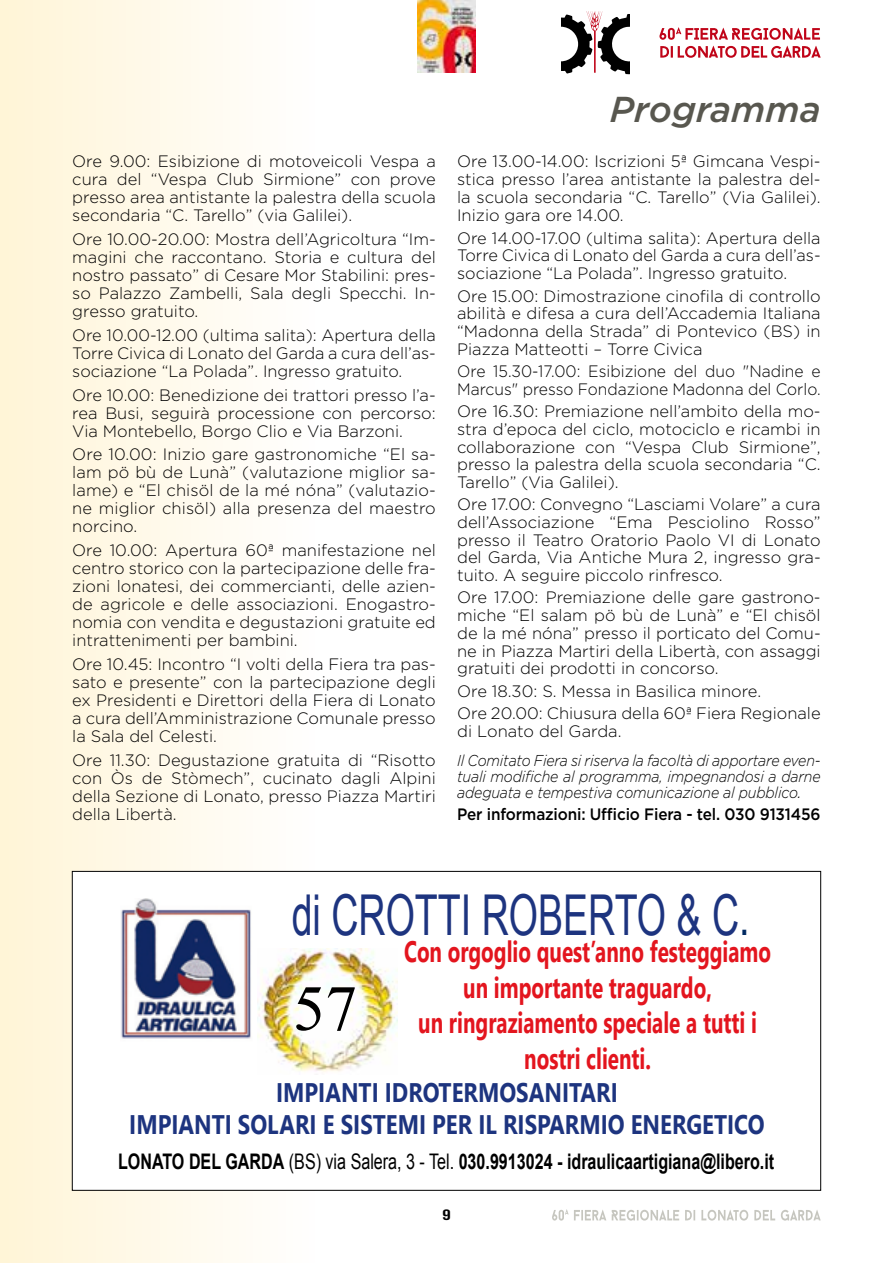
<style>
.page{position:relative;width:893px;height:1263px;background:#fff}
.page>*{position:absolute;margin:0;border:0;box-sizing:border-box;transform-origin:0 0}
.t1{font:64.35px "Times New Roman";color:#000}
.t2{font:56.4px "Arial";color:#1d347f;scale:.67 1}
.t3{font:italic 500 36px "Gotham";color:#58574f}
.t4{font:700 29.55px/35.4px "Nirmala UI";color:#e3151e;text-align:center;scale:.7 1}
.t5{font:700 26.85px/32.2px "Nirmala UI";color:#1d347f;text-align:center;scale:.83 1}
.t6{font:700 21.45px "Arial";color:#000;scale:.75 1}
.t7{font:300 16.5px/18px "Gotham";color:#000;text-align:justify}
.t8{font:300 16.5px/17.7px "Gotham";color:#000;scale:.95 1}
.t9{font:500 16.5px "Gotham";letter-spacing:-.01em;color:#000;scale:.93 1}
.t10{font:italic 300 15.75px/16.2px "Gotham";letter-spacing:-.01em;color:#000;text-align:justify;scale:.9 1}
.t11{font:15px "Bebas Neue";color:#000;scale:1.4 1}
.s1{font-size:16.5px}
.s2{color:#002a62}
.s3{font-weight:400}
</style>
<div class="page">
<div style="left:0;top:0;width:315px;height:1263px;background:linear-gradient(to right,#fff4d6,#fefefd)"></div>
<svg style="left:552px;top:1209px;width:269px;height:11px"></svg>
<img style="left:417px;top:0;width:59px;height:72px">
<div style="left:72px;top:871px;width:749px;height:319px;background:#fff"></div>
<img style="left:121px;top:899px;width:130px;height:140px">
<img style="left:257px;top:948px;width:140px;height:124px">
<svg style="left:660px;top:46px;width:161px;height:12px"></svg>
<svg style="left:659px;top:27px;width:161px;height:13px"></svg>
<svg style="left:561px;top:11px;width:69px;height:63px"></svg>
<p class="t7" style="left:72px;top:152px;width:365px">Ore 9.00: Esibizione di motoveicoli Vespa a cura del “Vespa Club Sirmione” con prove presso area antistante la palestra della scuola secondaria “C. Tarello” (via Galilei).</p>
<p class="t7" style="left:72px;top:230px;width:365px">Ore 10.00-20.00: Mostra dell’Agricoltura “Im&shy;magini che raccontano. Storia e cultura del nostro passato” di Cesare Mor Stabilini: pres&shy;so Palazzo Zambelli, Sala degli Specchi. In&shy;gresso gratuito.</p>
<p class="t7" style="left:72px;top:326px;width:365px">Ore 10.00-12.00 (ultima salita): Apertura della Torre Civica di Lonato del Garda a cura dell’as&shy;sociazione “La Polada”. Ingresso gratuito.</p>
<p class="t7" style="left:72px;top:385px;width:365px">Ore 10.00: Benedizione dei trattori presso l’a&shy;rea Busi, seguirà processione con percorso:<br>Via Montebello, Borgo Clio e Via Barzoni.</p>
<p class="t7" style="left:72px;top:445px;width:365px">Ore 10.00: Inizio gare gastronomiche “El sa&shy;lam pö bù de Lunà” (valutazione miglior sa&shy;lame) e “El chisöl de la mé nóna” (valutazio&shy;ne miglior chisöl) alla presenza del maestro norcino.</p>
<p class="t7" style="left:72px;top:541px;width:365px">Ore 10.00: Apertura 60ª manifestazione nel centro storico con la partecipazione delle fra&shy;zioni lonatesi, dei commercianti, delle azien&shy;de agricole e delle associazioni. Enogastro&shy;nomia con vendita e degustazioni gratuite ed intrattenimenti per bambini.</p>
<p class="t7" style="left:72px;top:655px;width:365px">Ore 10.45: Incontro “I volti della Fiera tra pas&shy;sato e presente” con la partecipazione degli ex Presidenti e Direttori della Fiera di Lonato a cura dell’Amministrazione Comunale presso la Sala del Celesti.</p>
<p class="t7" style="left:72px;top:750px;width:365px">Ore 11.30: Degustazione gratuita di “Risotto con Òs de Stòmech”, cucinato dagli Alpini della Sezione di Lonato, presso Piazza Martiri della Libertà.</p>
<h3 class="t3" style="left:610px;top:86px;width:212px">Programma</h3>
<p class="t7" style="left:457px;top:152px;width:365px;text-align:left">Ore 13.00-14.00: Iscrizioni 5ª Gimcana Vespi&shy;stica presso l’area antistante la palestra del&shy;la scuola secondaria “C. Tarello” (Via Galilei).<br>Inizio gara ore 14.00.</p>
<p class="t7" style="left:457px;top:229px;width:365px">Ore 14.00-17.00 (ultima salita): Apertura della Torre Civica di Lonato del Garda a cura dell’as&shy;sociazione “La Polada”. Ingresso gratuito.</p>
<p class="t7" style="left:457px;top:286px;width:365px">Ore 15.00: Dimostrazione cinofila di controllo abilità e difesa a cura dell’Accademia Italiana “Madonna della Strada” di Pontevico (BS) in Piazza Matteotti – Torre Civica</p>
<p class="t8" style="left:457px;top:362px;width:384px">Ore 15.30-17.00: Esibizione del duo "Nadine e<br>Marcus" presso Fondazione Madonna del Corlo.</p>
<p class="t7" style="left:457px;top:402px;width:365px;text-align:left">Ore 16.30: Premiazione nell’ambito della mo&shy;stra d’epoca del ciclo, motociclo e ricambi in collaborazione con “Vespa Club Sirmione”, presso la palestra della scuola secondaria “C.<br>Tarello” (Via Galilei).</p>
<p class="t7" style="left:457px;top:495px;width:365px">Ore 17.00: Convegno “Lasciami Volare” a cura dell’Associazione “Ema Pesciolino Rosso” presso il Teatro Oratorio Paolo VI di Lonato del Garda, Via Antiche Mura 2, ingresso gra&shy;tuito. A seguire piccolo rinfresco.</p>
<p class="t7" style="left:457px;top:588px;width:365px">Ore 17.00: Premiazione delle gare gastrono&shy;miche “El salam pö bù de Lunà” e “El chisöl de la mé nóna” presso il porticato del Comu&shy;ne in Piazza Martiri della Libertà, con assaggi gratuiti dei prodotti in concorso.</p>
<p class="t7" style="left:457px;top:679px;width:365px;line-height:22.4px">Ore 18.30: S. Messa in Basilica minore.<br>Ore 20.00: Chiusura della 60ª Fiera Regionale</p>
<p class="t7" style="left:457px;top:721px;width:163px">di Lonato del Garda.</p>
<p class="t10" style="left:457px;top:751px;width:405px">Il Comitato Fiera si riserva la facoltà di apportare even&shy;tuali modifiche al programma, impegnandosi a darne adeguata e tempestiva comunicazione al pubblico<span class="s1">.</span></p>
<p class="t9" style="left:457px;top:803px;width:392px">Per informazioni: Ufficio Fiera - tel. 030 9131456</p>
<h2 class="t2" style="left:292px;top:876px;width:685px">di CROTTI ROBERTO &amp; C<span class="s2">.</span></h2>
<h3 class="t4" style="left:404px;top:933px;width:526px">Con orgoglio quest’anno festeggiamo</h3>
<h1 class="t1" style="left:293px;top:963px;width:66px">57</h1>
<h3 class="t4" style="left:418px;top:968px;width:486px">un importante traguardo,<br>un ringraziamento speciale a tutti i nostri clienti.</h3>
<h3 class="t5" style="left:129px;top:1075px;width:767px">IMPIANTI IDROTERMOSANITARI<br>IMPIANTI SOLARI E SISTEMI PER IL RISPARMIO ENERGETICO</h3>
<h3 class="t6" style="left:118px;top:1147px;width:876px">LONATO DEL GARDA <span class="s3">(BS) via Salera, 3 - Tel.</span> 030.9913024 - idraulicaartigiana@libero.it</h3>
<p class="t11" style="left:442px;top:1207px;width:7px">9</p>
</div>
